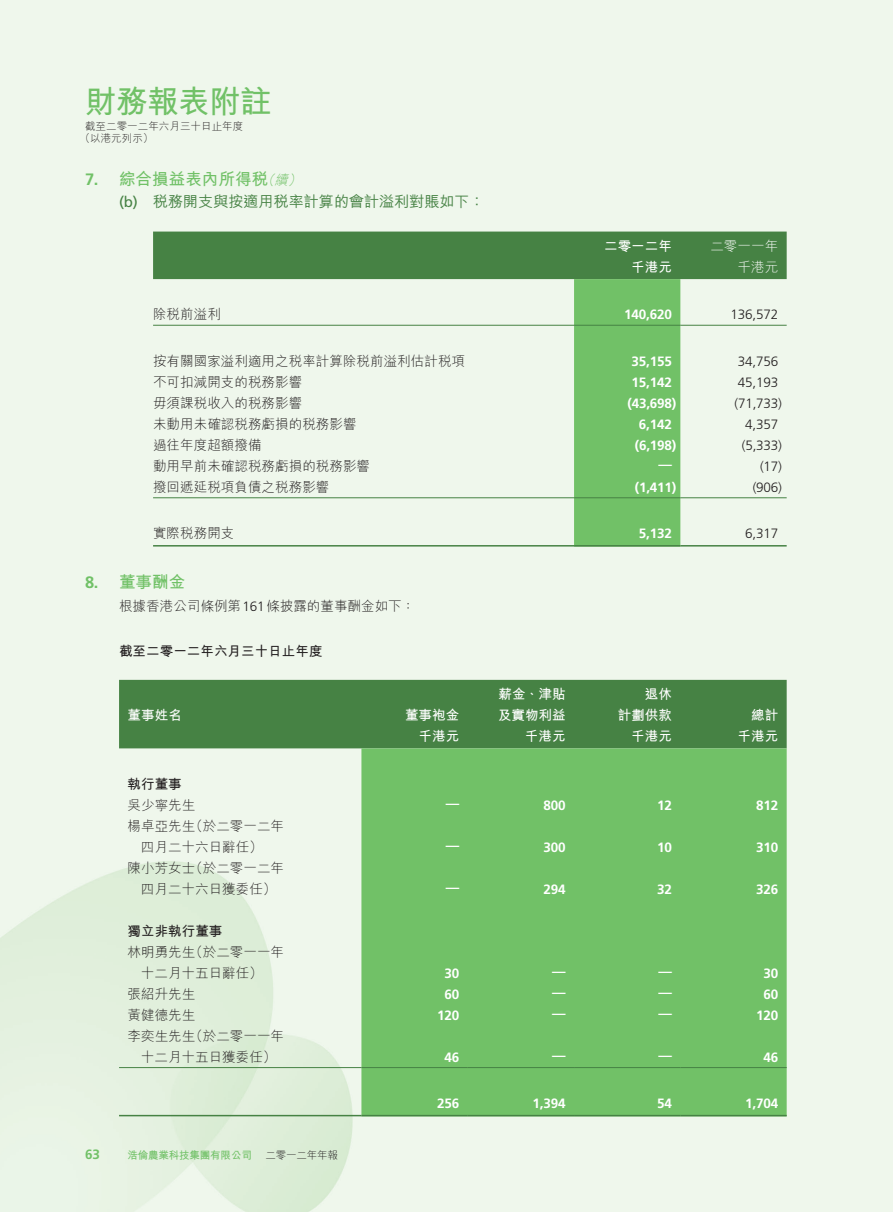
<style>
.page{position:relative;width:893px;height:1212px;background:#fff}
.page>*{position:absolute;margin:0;border:0;box-sizing:border-box;transform-origin:0 0}
.t1{font:700 31.5px "M Hei HK";letter-spacing:-.015em;color:#71c167}
.t2{font:700 16.5px "M Hei HK";letter-spacing:.005em;color:#71c167}
.t3{font:700 16.5px "Frutiger LT Std";color:#71c167}
.t4{font:500 15px "M Hei HK";letter-spacing:.005em;color:#468244}
.t5{font:15px "Frutiger LT Std";color:#468244}
.t6{font:300 13.5px/21px "M Hei HK";letter-spacing:.005em;color:#231f20}
.t7{font:700 13.5px "Frutiger LT Std";letter-spacing:-.015em;color:#fff}
.t8{font:300 13.5px "Frutiger LT Std";letter-spacing:-.015em;color:#231f20}
.t9{font:700 13.5px/21px "M Hei HK";letter-spacing:.005em;color:#fff}
.t10{font:700 13.5px "M Hei HK";letter-spacing:.005em;color:#231f20}
.t11{font:300 13.5px "M Hei HK";letter-spacing:.005em;color:#fff}
.t12{font:italic 300 13.5px "M Hei HK";color:#71c167}
.t13{font:700 13.5px "Frutiger LT Std";color:#71c167}
.t14{font:300 10.5px/12px "M Hei HK";letter-spacing:.005em;color:#231f20}
.t15{font:700 10.5px "M Hei HK";letter-spacing:-.015em;color:#71c167}
.t16{font:300 10.5px "M Hei HK";letter-spacing:-.015em;color:#231f20}
.s1{font-family:"Frutiger LT Std"}
</style>
<div class="page">
<svg style="left:153px;top:232px;width:634px;height:313px;background:#c3ddbf"></svg>
<hr style="left:153px;top:325px;width:421px;height:1px;background:#468244">
<hr style="left:574px;top:325px;width:106px;height:1px;background:#468244">
<hr style="left:680px;top:325px;width:107px;height:1px;background:#468244">
<hr style="left:153px;top:497px;width:421px;height:1px;background:#468244">
<hr style="left:574px;top:497px;width:106px;height:1px;background:#468244">
<hr style="left:680px;top:497px;width:107px;height:1px;background:#468244">
<hr style="left:153px;top:545px;width:421px;height:1px;background:#468244">
<hr style="left:574px;top:545px;width:106px;height:1px;background:#468244">
<hr style="left:680px;top:545px;width:107px;height:1px;background:#468244">
<div style="left:119px;top:680px;width:668px;height:68px;background:#468244"></div>
<div style="left:361px;top:748px;width:426px;height:367px;background:#71c167"></div>
<hr style="left:119px;top:1067px;width:242px;height:1px;background:#468244">
<hr style="left:361px;top:1067px;width:107px;height:1px;background:#468244">
<hr style="left:468px;top:1067px;width:106px;height:1px;background:#468244">
<hr style="left:574px;top:1067px;width:106px;height:1px;background:#468244">
<hr style="left:680px;top:1067px;width:107px;height:1px;background:#468244">
<hr style="left:119px;top:1115px;width:242px;height:1px;background:#468244">
<hr style="left:361px;top:1115px;width:107px;height:1px;background:#468244">
<hr style="left:468px;top:1115px;width:106px;height:1px;background:#468244">
<hr style="left:574px;top:1115px;width:106px;height:1px;background:#468244">
<hr style="left:680px;top:1115px;width:107px;height:1px;background:#468244">
<h1 class="t1" style="left:85px;top:79px;width:188px">財務報表附註</h1>
<p class="t14" style="left:80px;top:120px;width:165px;text-indent:5px">截至二零一二年六月三十日止年度（以港元列示(</p>
<p class="t3" style="left:85px;top:169px;width:15px">7.</p>
<p class="t2" style="left:119px;top:167px;width:151px">綜合損益表內所得稅</p>
<p class="t12" style="left:274px;top:173px;width:18px">續</p>
<p class="t12" style="left:261px;top:173px;width:18px">（</p>
<p class="t12" style="left:288px;top:173px;width:18px">(</p>
<p class="t5" style="left:119px;top:193px;width:20px">)b(</p>
<p class="t4" style="left:153px;top:191px;width:333px">稅務開支與按適用稅率計算的會計溢利對賬如下：</p>
<p class="t3" style="left:85px;top:573px;width:15px">8.</p>
<p class="t13" style="left:85px;top:1147px;width:16px">63</p>
<p class="t6" style="left:153px;top:304px;width:69px">除稅前溢利</p>
<p class="t6" style="left:153px;top:350px;width:313px">按有關國家溢利適用之稅率計算除稅前溢利估計稅項</p>
<p class="t6" style="left:153px;top:371px;width:151px">不可扣減開支的稅務影響</p>
<p class="t6" style="left:153px;top:392px;width:151px">毋須課稅收入的稅務影響</p>
<p class="t6" style="left:153px;top:413px;width:205px">未動用未確認稅務虧損的稅務影響</p>
<p class="t6" style="left:153px;top:434px;width:110px">過往年度超額撥備</p>
<p class="t6" style="left:153px;top:455px;width:219px">動用早前未確認稅務虧損的稅務影響</p>
<p class="t6" style="left:153px;top:476px;width:178px">撥回遞延稅項負債之稅務影響</p>
<p class="t6" style="left:153px;top:523px;width:83px">實際稅務開支</p>
<p class="t2" style="left:119px;top:570px;width:68px">董事酬金</p>
<p class="t6" style="left:119px;top:595px;width:298px">根據香港公司條例第<span class="s1">161</span>條披露的董事酬金如下：</p>
<p class="t10" style="left:119px;top:641px;width:205px">截至二零一二年六月三十日止年度</p>
<p class="t9" style="left:128px;top:703px;width:56px">董事姓名</p>
<p class="t10" style="left:128px;top:774px;width:56px">執行董事</p>
<p class="t6" style="left:189px;top:794px;width:96px;text-indent:-62px">吳少寧先生<br>（於二零一二年</p>
<p class="t6" style="left:128px;top:815px;width:69px">楊卓亞先生</p>
<p class="t6" style="left:189px;top:836px;width:96px;text-indent:-49px">四月二十六日辭任(<br>（於二零一二年</p>
<p class="t6" style="left:128px;top:857px;width:69px">陳小芳女士</p>
<p class="t6" style="left:141px;top:878px;width:137px">四月二十六日獲委任(</p>
<p class="t10" style="left:128px;top:921px;width:96px">獨立非執行董事</p>
<p class="t6" style="left:189px;top:941px;width:96px">（於二零一一年</p>
<p class="t6" style="left:128px;top:941px;width:69px">林明勇先生</p>
<p class="t6" style="left:141px;top:962px;width:123px">十二月十五日辭任(</p>
<p class="t6" style="left:128px;top:983px;width:69px">張紹升先生</p>
<p class="t6" style="left:189px;top:1004px;width:96px;text-indent:-62px">黃健德先生<br>（於二零一一年</p>
<p class="t6" style="left:128px;top:1025px;width:69px">李奕生先生</p>
<p class="t6" style="left:141px;top:1046px;width:137px">十二月十五日獲委任(</p>
<p class="t15" style="left:128px;top:1148px;width:126px">浩倫農業科技集團有限公司</p>
<p class="t16" style="left:265px;top:1150px;width:74px">二零一二年年報</p>
<p class="t9" style="left:405px;top:703px;width:56px">董事袍金</p>
<p class="t9" style="left:419px;top:724px;width:42px">千港元</p>
<p class="t7" style="left:446px;top:795px;width:15px">—</p>
<p class="t7" style="left:446px;top:837px;width:15px">—</p>
<p class="t7" style="left:446px;top:879px;width:15px">—</p>
<p class="t7" style="left:444px;top:965px;width:16px">30</p>
<p class="t7" style="left:444px;top:986px;width:16px">60</p>
<p class="t7" style="left:437px;top:1007px;width:24px">120</p>
<p class="t7" style="left:444px;top:1049px;width:16px">46</p>
<p class="t7" style="left:437px;top:1095px;width:24px">256</p>
<p class="t9" style="left:604px;top:234px;width:69px">二零一二年</p>
<p class="t9" style="left:631px;top:255px;width:42px">千港元</p>
<p class="t7" style="left:624px;top:307px;width:49px">140,620</p>
<p class="t7" style="left:632px;top:353px;width:42px">35,155</p>
<p class="t7" style="left:632px;top:374px;width:42px">15,142</p>
<p class="t7" style="left:627px;top:395px;width:50px">)43,698(</p>
<p class="t7" style="left:639px;top:416px;width:34px">6,142</p>
<p class="t7" style="left:635px;top:437px;width:43px">)6,198(</p>
<p class="t7" style="left:658px;top:456px;width:15px">—</p>
<p class="t7" style="left:635px;top:479px;width:43px">)1,411(</p>
<p class="t7" style="left:639px;top:526px;width:34px">5,132</p>
<p class="t9" style="left:498px;top:682px;width:69px">薪金、津貼及實物利益</p>
<p class="t9" style="left:645px;top:682px;width:29px">退休</p>
<p class="t9" style="left:618px;top:703px;width:56px">計劃供款</p>
<p class="t9" style="left:525px;top:724px;width:42px">千港元</p>
<p class="t9" style="left:631px;top:724px;width:42px">千港元</p>
<p class="t7" style="left:543px;top:797px;width:24px">800</p>
<p class="t7" style="left:657px;top:797px;width:16px">12</p>
<p class="t7" style="left:543px;top:839px;width:24px">300</p>
<p class="t7" style="left:657px;top:839px;width:16px">10</p>
<p class="t7" style="left:543px;top:881px;width:24px">294</p>
<p class="t7" style="left:657px;top:881px;width:16px">32</p>
<p class="t7" style="left:552px;top:963px;width:15px">—</p>
<p class="t7" style="left:658px;top:963px;width:15px">—</p>
<p class="t7" style="left:552px;top:984px;width:15px">—</p>
<p class="t7" style="left:658px;top:984px;width:15px">—</p>
<p class="t7" style="left:552px;top:1005px;width:15px">—</p>
<p class="t7" style="left:658px;top:1005px;width:15px">—</p>
<p class="t7" style="left:552px;top:1047px;width:15px">—</p>
<p class="t7" style="left:658px;top:1047px;width:15px">—</p>
<p class="t7" style="left:533px;top:1095px;width:34px">1,394</p>
<p class="t7" style="left:657px;top:1095px;width:16px">54</p>
<p class="t11" style="left:710px;top:239px;width:69px">二零一一年</p>
<p class="t11" style="left:737px;top:260px;width:42px">千港元</p>
<p class="t8" style="left:731px;top:307px;width:49px">136,572</p>
<p class="t8" style="left:738px;top:354px;width:42px">34,756</p>
<p class="t8" style="left:738px;top:375px;width:42px">45,193</p>
<p class="t8" style="left:734px;top:396px;width:49px">)71,733(</p>
<p class="t8" style="left:745px;top:417px;width:34px">4,357</p>
<p class="t8" style="left:742px;top:438px;width:42px">)5,333(</p>
<p class="t8" style="left:760px;top:459px;width:23px">)17(</p>
<p class="t8" style="left:753px;top:480px;width:31px">)906(</p>
<p class="t8" style="left:745px;top:526px;width:34px">6,317</p>
<p class="t9" style="left:751px;top:703px;width:29px">總計</p>
<p class="t9" style="left:737px;top:724px;width:42px">千港元</p>
<p class="t7" style="left:756px;top:797px;width:24px">812</p>
<p class="t7" style="left:756px;top:839px;width:24px">310</p>
<p class="t7" style="left:756px;top:881px;width:24px">326</p>
<p class="t7" style="left:763px;top:965px;width:16px">30</p>
<p class="t7" style="left:763px;top:986px;width:16px">60</p>
<p class="t7" style="left:756px;top:1007px;width:24px">120</p>
<p class="t7" style="left:763px;top:1049px;width:16px">46</p>
<p class="t7" style="left:745px;top:1095px;width:34px">1,704</p>
</div>
